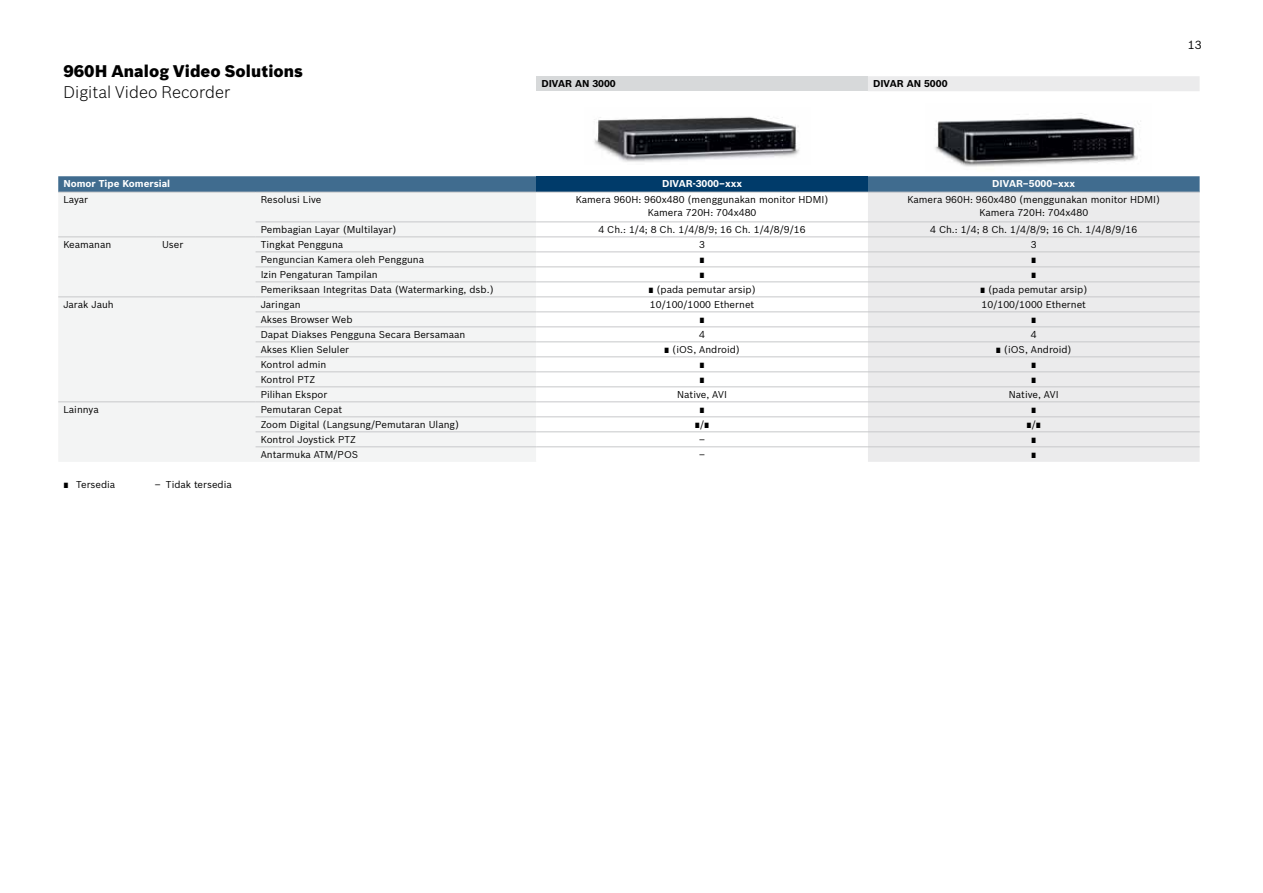
<style>
.page{position:relative;width:1263px;height:893px;background:#fff}
.page>*{position:absolute;margin:0;border:0;box-sizing:border-box;transform-origin:0 0}
.t1{font:900 16.5px "Bosch Sans";letter-spacing:.005em;color:#000}
.t2{font:300 16.5px "Bosch Sans";letter-spacing:.005em;color:#000}
.t3{font:11.55px "Bosch Sans";color:#000}
.t4{font:9.75px/12.8px "Bosch Sans";color:#000;text-align:center}
.t5{font:700 9.75px "Bosch Sans";color:#fff}
.t6{font:700 9.75px "Bosch Sans";color:#000}
</style>
<div class="page">
<img style="left:594px;top:116px;width:206px;height:46px">
<div style="left:536px;top:76px;width:332px;height:15px;background:#d7d9da"></div>
<svg style="left:868px;top:76px;width:331px;height:386px;fill:#ebebec"></svg>
<svg style="left:58px;top:176px;width:1141px;height:16px;background:#467092"></svg>
<div style="left:536px;top:176px;width:332px;height:16px;background:#003b6a"></div>
<div style="left:58px;top:193px;width:478px;height:269px;background:#f3f4f4"></div>
<svg style="left:536px;top:221px;width:332px;height:226px"></svg>
<hr style="left:58px;top:192px;width:99px;height:1px;background:#c7c8ca">
<hr style="left:157px;top:192px;width:99px;height:1px;background:#c7c8ca">
<hr style="left:256px;top:192px;width:280px;height:1px;background:#c7c8ca">
<hr style="left:58px;top:237px;width:99px;height:1px;background:#c7c8ca">
<hr style="left:157px;top:237px;width:99px;height:1px;background:#c7c8ca">
<hr style="left:58px;top:297px;width:99px;height:1px;background:#c7c8ca">
<hr style="left:157px;top:297px;width:99px;height:1px;background:#c7c8ca">
<hr style="left:58px;top:402px;width:99px;height:1px;background:#c7c8ca">
<hr style="left:157px;top:402px;width:99px;height:1px;background:#c7c8ca">
<hr style="left:536px;top:192px;width:332px;height:1px;background:#c7c8ca">
<hr style="left:868px;top:192px;width:331px;height:1px;background:#c7c8ca">
<hr style="left:256px;top:222px;width:280px;height:1px;background:#c7c8ca">
<hr style="left:536px;top:222px;width:332px;height:1px;background:#c7c8ca">
<hr style="left:868px;top:222px;width:331px;height:1px;background:#c7c8ca">
<hr style="left:256px;top:237px;width:280px;height:1px;background:#c7c8ca">
<hr style="left:536px;top:237px;width:332px;height:1px;background:#c7c8ca">
<hr style="left:868px;top:237px;width:331px;height:1px;background:#c7c8ca">
<hr style="left:256px;top:252px;width:280px;height:1px;background:#c7c8ca">
<hr style="left:536px;top:252px;width:332px;height:1px;background:#c7c8ca">
<hr style="left:868px;top:252px;width:331px;height:1px;background:#c7c8ca">
<hr style="left:256px;top:267px;width:280px;height:1px;background:#c7c8ca">
<hr style="left:536px;top:267px;width:332px;height:1px;background:#c7c8ca">
<hr style="left:868px;top:267px;width:331px;height:1px;background:#c7c8ca">
<hr style="left:256px;top:282px;width:280px;height:1px;background:#c7c8ca">
<hr style="left:536px;top:282px;width:332px;height:1px;background:#c7c8ca">
<hr style="left:868px;top:282px;width:331px;height:1px;background:#c7c8ca">
<hr style="left:256px;top:297px;width:280px;height:1px;background:#c7c8ca">
<hr style="left:536px;top:297px;width:332px;height:1px;background:#c7c8ca">
<hr style="left:868px;top:297px;width:331px;height:1px;background:#c7c8ca">
<hr style="left:256px;top:312px;width:280px;height:1px;background:#c7c8ca">
<hr style="left:536px;top:312px;width:332px;height:1px;background:#c7c8ca">
<hr style="left:868px;top:312px;width:331px;height:1px;background:#c7c8ca">
<hr style="left:256px;top:327px;width:280px;height:1px;background:#c7c8ca">
<hr style="left:536px;top:327px;width:332px;height:1px;background:#c7c8ca">
<hr style="left:868px;top:327px;width:331px;height:1px;background:#c7c8ca">
<hr style="left:256px;top:342px;width:280px;height:1px;background:#c7c8ca">
<hr style="left:536px;top:342px;width:332px;height:1px;background:#c7c8ca">
<hr style="left:868px;top:342px;width:331px;height:1px;background:#c7c8ca">
<hr style="left:256px;top:357px;width:280px;height:1px;background:#c7c8ca">
<hr style="left:536px;top:357px;width:332px;height:1px;background:#c7c8ca">
<hr style="left:868px;top:357px;width:331px;height:1px;background:#c7c8ca">
<hr style="left:256px;top:372px;width:280px;height:1px;background:#c7c8ca">
<hr style="left:536px;top:372px;width:332px;height:1px;background:#c7c8ca">
<hr style="left:868px;top:372px;width:331px;height:1px;background:#c7c8ca">
<hr style="left:256px;top:387px;width:280px;height:1px;background:#c7c8ca">
<hr style="left:536px;top:387px;width:332px;height:1px;background:#c7c8ca">
<hr style="left:868px;top:387px;width:331px;height:1px;background:#c7c8ca">
<hr style="left:256px;top:402px;width:280px;height:1px;background:#c7c8ca">
<hr style="left:536px;top:402px;width:332px;height:1px;background:#c7c8ca">
<hr style="left:868px;top:402px;width:331px;height:1px;background:#c7c8ca">
<hr style="left:256px;top:417px;width:280px;height:1px;background:#c7c8ca">
<hr style="left:536px;top:417px;width:332px;height:1px;background:#c7c8ca">
<hr style="left:868px;top:417px;width:331px;height:1px;background:#c7c8ca">
<hr style="left:256px;top:432px;width:280px;height:1px;background:#c7c8ca">
<hr style="left:536px;top:432px;width:332px;height:1px;background:#c7c8ca">
<hr style="left:868px;top:432px;width:331px;height:1px;background:#c7c8ca">
<hr style="left:256px;top:447px;width:280px;height:1px;background:#c7c8ca">
<hr style="left:536px;top:447px;width:332px;height:1px;background:#c7c8ca">
<hr style="left:868px;top:447px;width:331px;height:1px;background:#c7c8ca">
<h1 class="t1" style="left:63px;top:59px;width:241px">960H Analog Video Solutions</h1>
<h1 class="t2" style="left:63px;top:80px;width:168px">Digital Video Recorder</h1>
<p class="t6" style="left:541px;top:77px;width:76px">DIVAR AN 3000</p>
<p class="t6" style="left:873px;top:77px;width:76px">DIVAR AN 5000</p>
<p class="t3" style="left:1188px;top:36px;width:15px">13</p>
<p class="t5" style="left:63px;top:177px;width:108px">Nomor Tipe Komersial</p>
<p class="t5" style="left:662px;top:177px;width:82px">DIVAR-3000–xxx</p>
<p class="t5" style="left:992px;top:177px;width:85px">DIVAR–5000–xxx</p>
<p class="t4" style="left:63px;top:193px;width:26px">Layar</p>
<p class="t4" style="left:261px;top:193px;width:62px">Resolusi Live</p>
<p class="t4" style="left:576px;top:193px;width:254px">Kamera 960H: 960x480 (menggunakan monitor HDMI)<br>Kamera 720H: 704x480</p>
<p class="t4" style="left:907px;top:193px;width:254px">Kamera 960H: 960x480 (menggunakan monitor HDMI)<br>Kamera 720H: 704x480</p>
<p class="t4" style="left:261px;top:222px;width:137px">Pembagian Layar (Multilayar)</p>
<p class="t4" style="left:598px;top:222px;width:209px">4 Ch.: 1/4; 8 Ch. 1/4/8/9; 16 Ch. 1/4/8/9/16</p>
<p class="t4" style="left:930px;top:222px;width:209px">4 Ch.: 1/4; 8 Ch. 1/4/8/9; 16 Ch. 1/4/8/9/16</p>
<p class="t4" style="left:63px;top:237px;width:49px">Keamanan</p>
<p class="t4" style="left:162px;top:237px;width:23px">User</p>
<p class="t4" style="left:261px;top:237px;width:84px">Tingkat Pengguna</p>
<p class="t4" style="left:699px;top:237px;width:7px">3</p>
<p class="t4" style="left:1031px;top:237px;width:7px">3</p>
<p class="t4" style="left:261px;top:252px;width:165px">Penguncian Kamera oleh Pengguna</p>
<p class="t4" style="left:699px;top:252px;width:7px">∎</p>
<p class="t4" style="left:1031px;top:252px;width:7px">∎</p>
<p class="t4" style="left:261px;top:267px;width:119px">Izin Pengaturan Tampilan</p>
<p class="t4" style="left:699px;top:267px;width:7px">∎</p>
<p class="t4" style="left:1031px;top:267px;width:7px">∎</p>
<p class="t4" style="left:261px;top:282px;width:235px">Pemeriksaan Integritas Data (Watermarking, dsb.)</p>
<p class="t4" style="left:648px;top:282px;width:109px">∎ (pada pemutar arsip)</p>
<p class="t4" style="left:980px;top:282px;width:109px">∎ (pada pemutar arsip)</p>
<p class="t4" style="left:63px;top:297px;width:52px">Jarak Jauh</p>
<p class="t4" style="left:261px;top:297px;width:41px">Jaringan</p>
<p class="t4" style="left:650px;top:297px;width:106px">10/100/1000 Ethernet</p>
<p class="t4" style="left:982px;top:297px;width:106px">10/100/1000 Ethernet</p>
<p class="t4" style="left:261px;top:312px;width:93px">Akses Browser Web</p>
<p class="t4" style="left:699px;top:312px;width:7px">∎</p>
<p class="t4" style="left:1031px;top:312px;width:7px">∎</p>
<p class="t4" style="left:261px;top:327px;width:206px">Dapat Diakses Pengguna Secara Bersamaan</p>
<p class="t4" style="left:699px;top:327px;width:7px">4</p>
<p class="t4" style="left:1031px;top:327px;width:7px">4</p>
<p class="t4" style="left:261px;top:342px;width:90px">Akses Klien Seluler</p>
<p class="t4" style="left:664px;top:342px;width:77px">∎ (iOS, Android)</p>
<p class="t4" style="left:996px;top:342px;width:77px">∎ (iOS, Android)</p>
<p class="t4" style="left:261px;top:357px;width:67px">Kontrol admin</p>
<p class="t4" style="left:699px;top:357px;width:7px">∎</p>
<p class="t4" style="left:1031px;top:357px;width:7px">∎</p>
<p class="t4" style="left:261px;top:372px;width:56px">Kontrol PTZ</p>
<p class="t4" style="left:699px;top:372px;width:7px">∎</p>
<p class="t4" style="left:1031px;top:372px;width:7px">∎</p>
<p class="t4" style="left:261px;top:387px;width:68px">Pilihan Ekspor</p>
<p class="t4" style="left:677px;top:387px;width:51px">Native, AVI</p>
<p class="t4" style="left:1009px;top:387px;width:51px">Native, AVI</p>
<p class="t4" style="left:63px;top:402px;width:37px">Lainnya</p>
<p class="t4" style="left:261px;top:402px;width:83px">Pemutaran Cepat</p>
<p class="t4" style="left:699px;top:402px;width:7px">∎</p>
<p class="t4" style="left:1031px;top:402px;width:7px">∎</p>
<p class="t4" style="left:261px;top:417px;width:200px">Zoom Digital (Langsung/Pemutaran Ulang)</p>
<p class="t4" style="left:695px;top:417px;width:16px">∎/∎</p>
<p class="t4" style="left:1026px;top:417px;width:16px">∎/∎</p>
<p class="t4" style="left:261px;top:432px;width:97px">Kontrol Joystick PTZ</p>
<p class="t4" style="left:699px;top:432px;width:7px">–</p>
<p class="t4" style="left:1031px;top:432px;width:7px">∎</p>
<p class="t4" style="left:261px;top:447px;width:99px">Antarmuka ATM/POS</p>
<p class="t4" style="left:699px;top:447px;width:7px">–</p>
<p class="t4" style="left:1031px;top:447px;width:7px">∎</p>
<p class="t4" style="left:63px;top:477px;width:53px">∎ Tersedia</p>
<p class="t4" style="left:155px;top:477px;width:78px">– Tidak tersedia</p>
</div>
